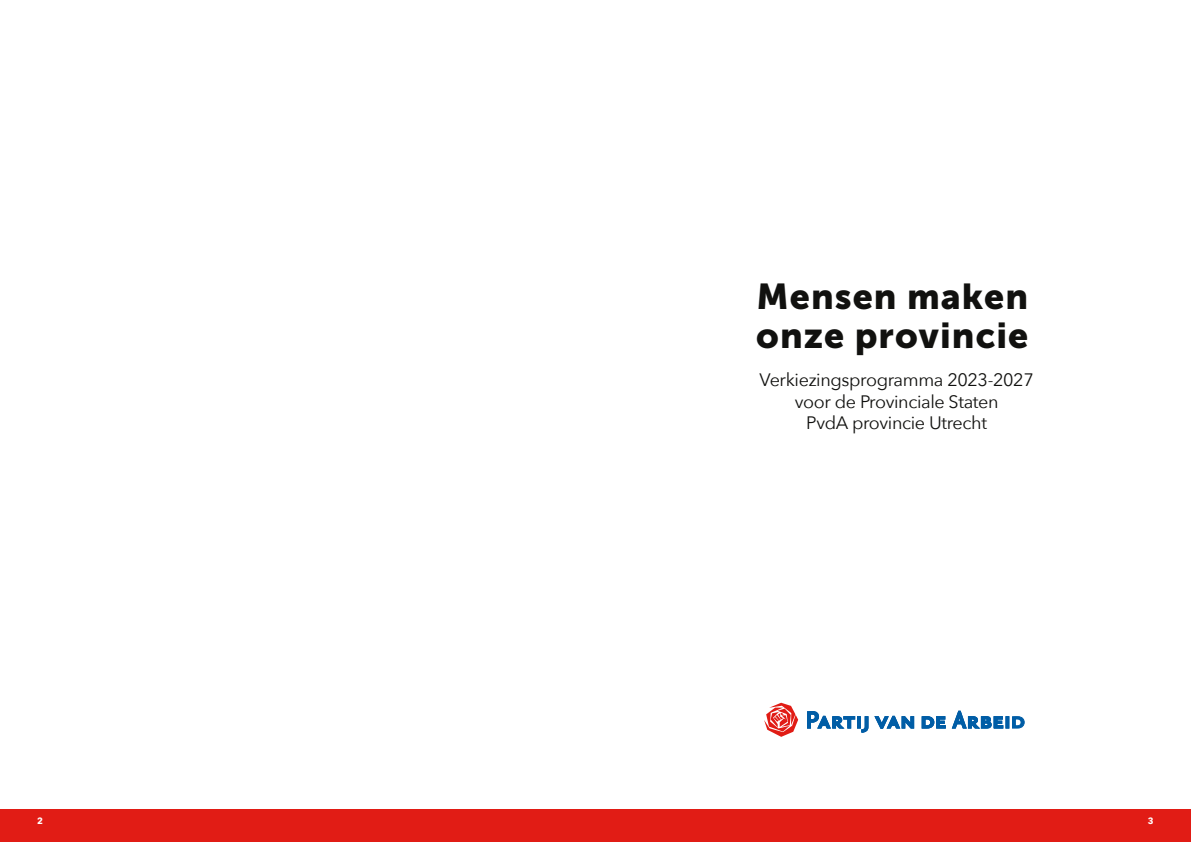
<style>
.page{position:relative;width:1191px;height:842px;background:#fff}
.page>*{position:absolute;margin:0;border:0;box-sizing:border-box;transform-origin:0 0}
.heading{font:35.7px "Museo Sans 900";letter-spacing:.03em;color:#11110f}
.subheading{font:18px "Avenir Next";letter-spacing:-.02em;color:#11110f}
.subheading-2{font:700 9px "Avenir Next";color:#fff}
</style>
<div class="page">
<div style="left:595px;top:809px;width:596px;height:33px;background:#e11c15"></div>
<div style="left:0;top:809px;width:595px;height:33px;background:#e11c15"></div>
<svg style="left:807px;top:711px;width:61px;height:21px"></svg>
<svg style="left:874px;top:716px;width:40px;height:13px"></svg>
<svg style="left:922px;top:716px;width:23px;height:12px"></svg>
<svg style="left:952px;top:711px;width:72px;height:17px"></svg>
<svg style="left:764px;top:702px;width:35px;height:35px"></svg>
<p class="heading" style="left:756px;top:276px;width:273px">Mensen maken</p>
<p class="heading" style="left:756px;top:315px;width:274px">onze provincie</p>
<p class="subheading" style="left:759px;top:365px;width:276px">Verkiezingsprogramma 2023-2027</p>
<p class="subheading" style="left:795px;top:386px;width:205px">voor de Provinciale Staten</p>
<p class="subheading" style="left:806px;top:408px;width:182px">PvdA provincie Utrecht</p>
<p class="subheading-2" style="left:37px;top:813px;width:7px">2</p>
<p class="subheading-2" style="left:1148px;top:813px;width:7px">3</p>
</div>
